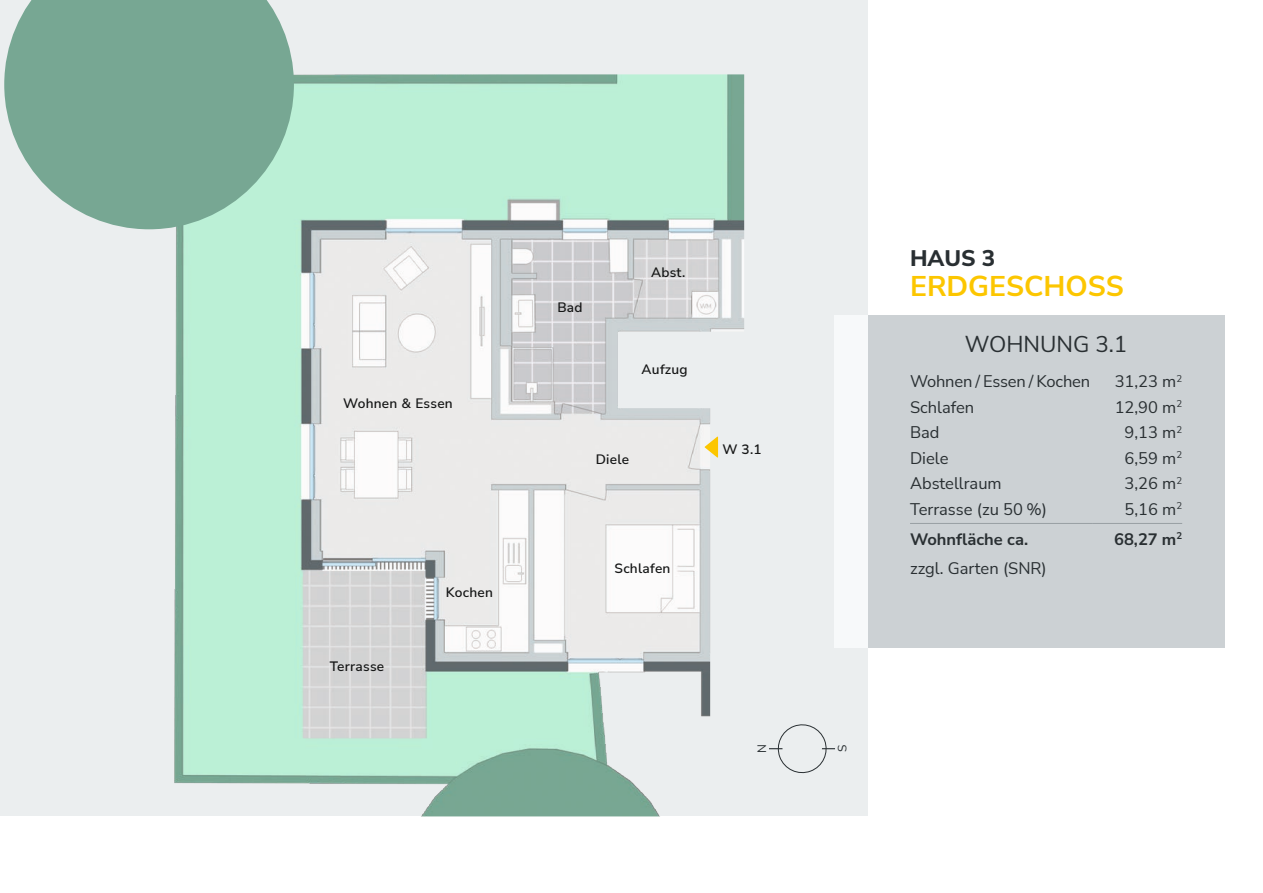
<style>
.page{position:relative;width:1263px;height:893px;background:#fff}
.page>*{position:absolute;margin:0;border:0;box-sizing:border-box;transform-origin:0 0}
.t1{font:700 28.5px "Nunito Sans";color:#fcc600}
.t2{font:22.5px "Nunito Sans";color:#292f32}
.t3{font:800 22.5px "Nunito Sans";color:#292f32}
.t4{font:16.5px "Nunito Sans";color:#292f32}
.t5{font:700 16.5px "Nunito Sans";color:#292f32}
.t6{font:600 13.65px "Nunito Sans";letter-spacing:.02em;color:#151616}
.t7{font:12px "Nunito Sans";color:#292f32}
</style>
<div class="page">
<div style="left:0;top:0;width:868px;height:816px;background:#ebeeef"></div>
<div style="left:835px;top:315px;width:390px;height:333px;background:#ccd1d4"></div>
<img style="left:141px;top:74px;width:603px;height:742px">
<svg style="left:705px;top:436px;width:13px;height:22px"></svg>
<svg style="left:4px;top:0;width:290px;height:229px;background:#86b29f"></svg>
<hr style="left:910px;top:523px;width:183px;height:1px;background:#98a0a4">
<hr style="left:1093px;top:523px;width:89px;height:1px;background:#98a0a4">
<hr style="left:769px;top:748px;width:66px;height:1px;background:#292f32">
<svg style="left:775px;top:724px;width:54px;height:50px"></svg>
<p class="t6" style="left:343px;top:394px;width:111px">Wohnen &amp; Essen</p>
<p class="t6" style="left:330px;top:657px;width:56px">Terrasse</p>
<p class="t6" style="left:446px;top:582px;width:49px">Kochen</p>
<p class="t6" style="left:557px;top:297px;width:27px">Bad</p>
<p class="t6" style="left:651px;top:262px;width:36px">Abst.</p>
<p class="t6" style="left:642px;top:359px;width:48px">Aufzug</p>
<p class="t6" style="left:596px;top:449px;width:35px">Diele</p>
<p class="t6" style="left:722px;top:439px;width:41px">W 3.1</p>
<p class="t6" style="left:614px;top:558px;width:57px">Schlafen</p>
<h2 class="t3" style="left:910px;top:243px;width:87px">HAUS 3</h2>
<h1 class="t1" style="left:910px;top:266px;width:215px">ERDGESCHOSS</h1>
<h2 class="t2" style="left:965px;top:329px;width:164px">WOHNUNG 3.1</h2>
<p class="t4" style="left:910px;top:370px;width:182px">Wohnen / Essen / Kochen</p>
<p class="t4" style="left:1115px;top:370px;width:69px">31,23 m<sup>2</sup></p>
<p class="t4" style="left:910px;top:396px;width:66px">Schlafen</p>
<p class="t4" style="left:1115px;top:396px;width:69px">12,90 m<sup>2</sup></p>
<p class="t4" style="left:910px;top:421px;width:31px">Bad</p>
<p class="t4" style="left:1124px;top:421px;width:59px">9,13 m<sup>2</sup></p>
<p class="t4" style="left:910px;top:447px;width:40px">Diele</p>
<p class="t4" style="left:1124px;top:447px;width:59px">6,59 m<sup>2</sup></p>
<p class="t4" style="left:910px;top:472px;width:93px">Abstellraum</p>
<p class="t4" style="left:1124px;top:472px;width:59px">3,26 m<sup>2</sup></p>
<p class="t4" style="left:910px;top:498px;width:138px">Terrasse (zu 50 %)</p>
<p class="t4" style="left:1124px;top:498px;width:59px">5,16 m<sup>2</sup></p>
<p class="t5" style="left:910px;top:527px;width:120px">Wohnfläche ca.</p>
<p class="t5" style="left:1114px;top:527px;width:70px">68,27 m<sup>2</sup></p>
<p class="t4" style="left:910px;top:557px;width:138px">zzgl. Garten (SNR)</p>
<p class="t7" style="left:754px;top:753px;width:10px;rotate:-90deg">N</p>
<p class="t7" style="left:834px;top:752px;width:9px;rotate:-90deg">S</p>
</div>
